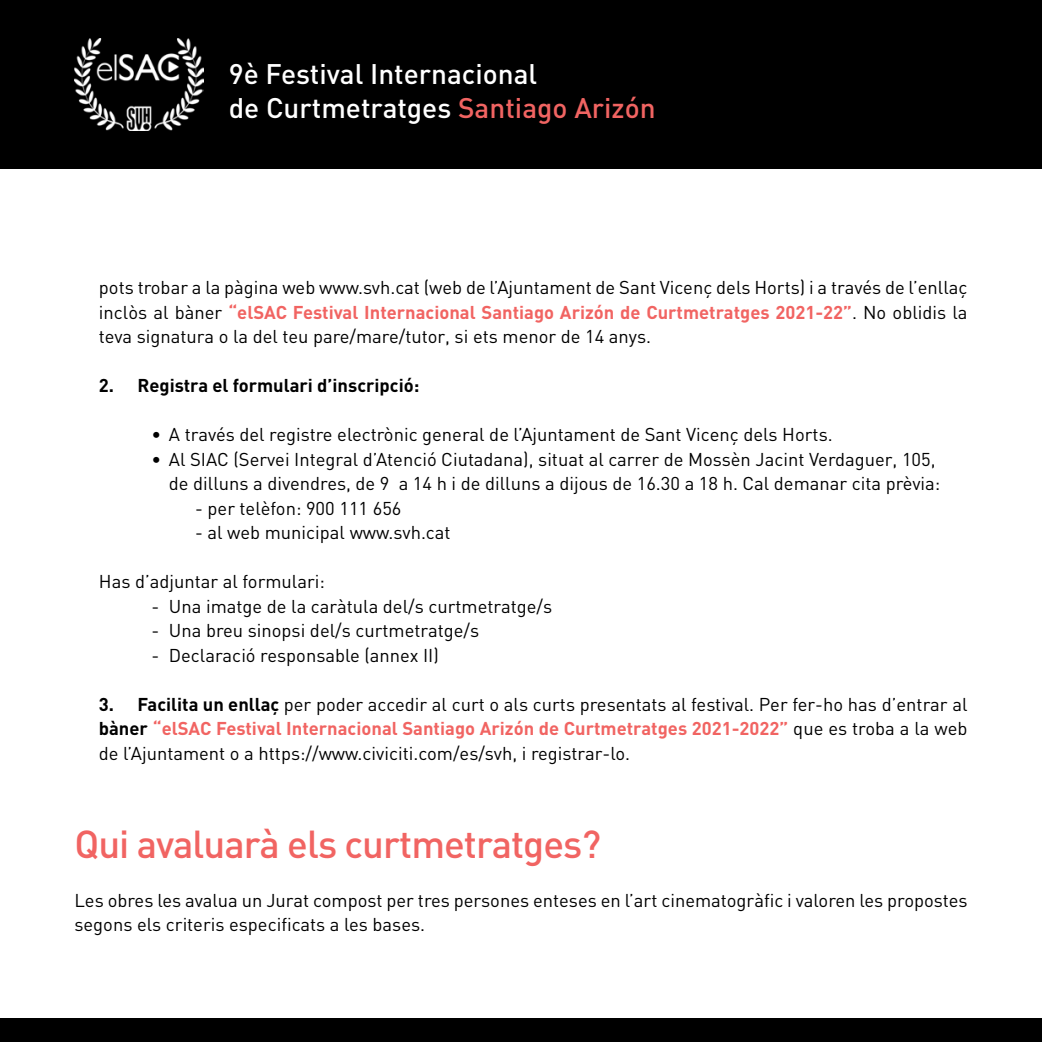
<style>
.page{position:relative;width:1042px;height:1042px;background:#fff}
.page>*{position:absolute;margin:0;border:0;box-sizing:border-box;transform-origin:0 0}
.t1{font:500 38.5px "DIN Pro";letter-spacing:-.025em;color:#f16462}
.t2{font:500 28px/33.6px "DIN Pro";color:#fff}
.t3{font:18.38px/24.5px "DIN";color:#000;text-align:justify}
.t4{font:700 18.38px "DIN";color:#000}
.s1{color:#f16462}
.s2{font-weight:700;color:#f16462}
.s3{font-weight:700}
</style>
<div class="page">
<div style="left:0;top:0;width:1042px;height:168px;background:#000"></div>
<img style="left:74px;top:38px;width:130px;height:92px">
<div style="left:0;top:1019px;width:1042px;height:23px;background:#000"></div>
<h2 class="t2" style="left:229px;top:54px;width:428px">9è Festival Internacional<br>de Curtmetratges <span class="s1">Santiago Arizón</span></h2>
<p class="t3" style="left:99px;top:275px;width:870px">pots trobar a la pàgina web www.svh.cat (web de l’Ajuntament de Sant Vicenç dels Horts) i a través de l’enllaç inclòs al bàner <span class="s2">“elSAC Festival Internacional Santiago Arizón de Curtmetratges 2021-22”</span>. No oblidis la teva signatura o la del teu pare/mare/tutor, si ets menor de 14 anys.</p>
<p class="t4" style="left:99px;top:373px;width:322px">2. Registra el formulari d’inscripció:</p>
<p class="t3" style="left:151px;top:422px;width:683px">• A través del registre electrònic general de l’Ajuntament de Sant Vicenç dels Horts.</p>
<p class="t3" style="left:151px;top:446px;width:790px;text-align:right">• Al SIAC (Servei Integral d’Atenció Ciutadana), situat al carrer de Mossèn Jacint Verdaguer, 105, de dilluns a divendres, de 9 a 14 h i de dilluns a dijous de 16.30 a 18 h. Cal demanar cita prèvia:</p>
<p class="t3" style="left:195px;top:495px;width:208px">- per telèfon: 900 111 656</p>
<p class="t3" style="left:195px;top:520px;width:257px">- al web municipal www.svh.cat</p>
<p class="t3" style="left:99px;top:569px;width:227px">Has d’adjuntar al formulari:</p>
<p class="t3" style="left:151px;top:593px;width:402px">- Una imatge de la caràtula del/s curtmetratge/s</p>
<p class="t3" style="left:151px;top:618px;width:329px">- Una breu sinopsi del/s curtmetratge/s</p>
<p class="t3" style="left:151px;top:642px;width:289px">- Declaració responsable (annex II)</p>
<p class="t3" style="left:99px;top:691px;width:870px"><span class="s3">3. Facilita un enllaç</span> per poder accedir al curt o als curts presentats al festival. Per fer-ho has d’entrar al <span class="s3">bàner</span> <span class="s2">“elSAC Festival Internacional Santiago Arizón de Curtmetratges 2021-2022”</span> que es troba a la web de l’Ajuntament o a https://www.civiciti.com/es/svh, i registrar-lo.</p>
<h1 class="t1" style="left:74px;top:813px;width:528px">Qui avaluarà els curtmetratges?</h1>
<p class="t3" style="left:74px;top:887px;width:894px">Les obres les avalua un Jurat compost per tres persones enteses en l’art cinematogràfic i valoren les propostes segons els criteris especificats a les bases.</p>
</div>
